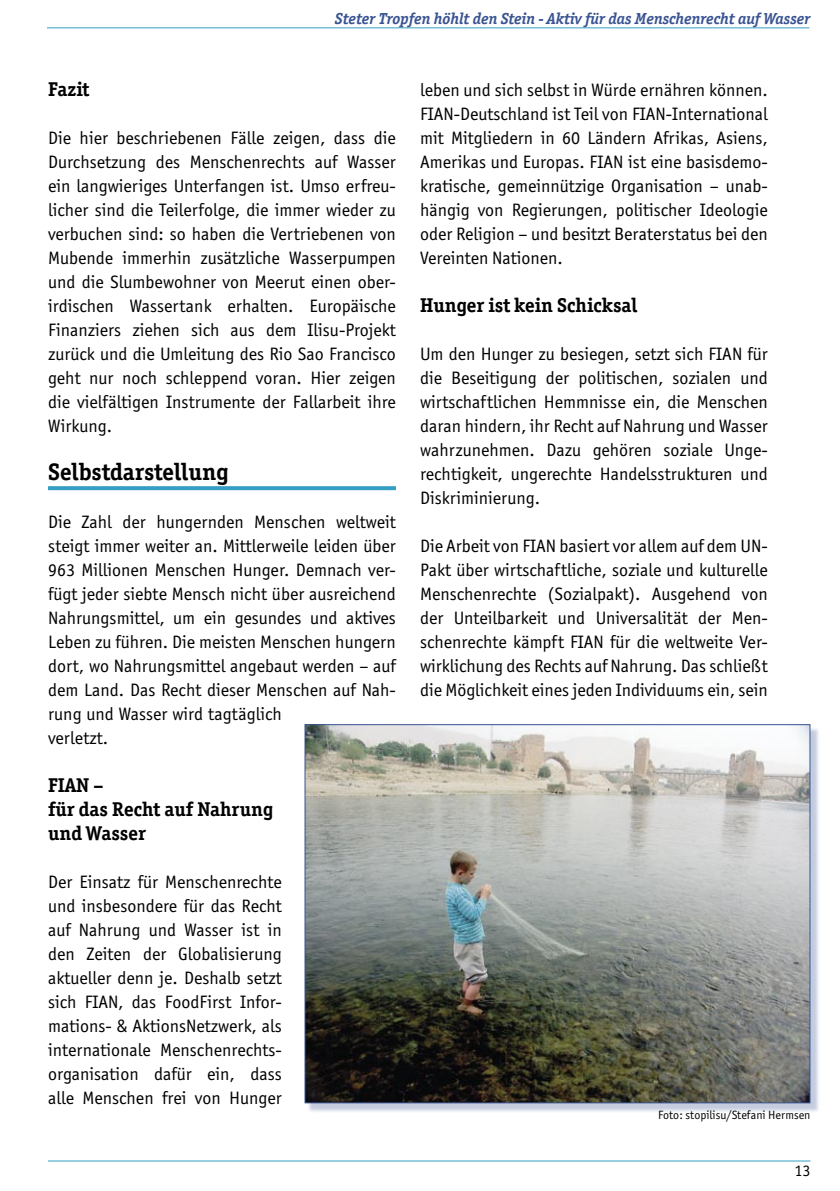
<style>
.page{position:relative;width:840px;height:1191px;background:#fff}
.page>*{position:absolute;margin:0;border:0;box-sizing:border-box;transform-origin:0 0}
.Überschrift_1{font:700 24px "Officina Serif ITC";color:#000}
.Überschrift_2{font:700 20px/24px "Officina Serif ITC";color:#000}
.normaler_Text{font:18px/24px "Officina Sans ITC Boo";color:#000;text-align:justify}
.Kasten{font:italic 700 16px "Officina Serif ITC";color:#395392}
.Seitenzahl{font:16px "Officina Sans ITC Boo";color:#000}
.Bildunterschrift{font:12px "Officina Sans ITC Boo";color:#000}
</style>
<div class="page">
<div style="left:305px;top:725px;width:516px;height:389px;background:#395392;opacity:.3"></div>
<img style="left:306px;top:726px;width:502px;height:375px">
<hr style="left:48px;top:1160px;width:762px;height:1px;background:#349fc2">
<svg style="left:48px;top:486px;width:348px;height:4px"></svg>
<hr style="left:47px;top:27px;width:761px;height:1px;background:#349fc2">
<p class="Kasten" style="left:335px;top:9px;width:476px">Steter Tropfen höhlt den Stein - Aktiv für das Menschenrecht auf Wasser</p>
<p class="Überschrift_2" style="left:48px;top:77px;width:43px">Fazit</p>
<p class="normaler_Text" style="left:48px;top:126px;width:349px">Die hier beschriebenen Fälle zeigen, dass die Durchsetzung des Menschenrechts auf Wasser ein langwieriges Unterfangen ist. Umso erfreu&shy;licher sind die Teilerfolge, die immer wieder zu verbuchen sind: so haben die Vertriebenen von Mubende immerhin zusätzliche Wasserpumpen und die Slumbewohner von Meerut einen ober&shy;irdischen Wassertank erhalten. Europäische Finanziers ziehen sich aus dem Ilisu-Projekt zurück und die Umleitung des Rio Sao Francisco geht nur noch schleppend voran. Hier zeigen die vielfältigen Instrumente der Fallarbeit ihre Wirkung.</p>
<p class="Überschrift_1" style="left:48px;top:457px;width:182px">Selbstdarstellung</p>
<p class="normaler_Text" style="left:48px;top:510px;width:349px;text-align:left">Die Zahl der hungernden Menschen weltweit steigt immer weiter an. Mittlerweile leiden über 963 Millionen Menschen Hunger. Demnach ver&shy;fügt jeder siebte Mensch nicht über ausreichend Nahrungsmittel, um ein gesundes und aktives Leben zu führen. Die meisten Menschen hungern dort, wo Nahrungsmittel angebaut werden – auf dem Land. Das Recht dieser Menschen auf Nah&shy;rung und Wasser wird tagtäglich<br>verletzt.</p>
<p class="Überschrift_2" style="left:48px;top:773px;width:227px">FIAN –<br>für das Recht auf Nahrung und Wasser</p>
<p class="normaler_Text" style="left:48px;top:870px;width:235px">Der Einsatz für Menschenrechte und insbesondere für das Recht auf Nahrung und Wasser ist in den Zeiten der Globalisierung aktueller denn je. Deshalb setzt sich FIAN, das FoodFirst Infor&shy;mations- &amp; AktionsNetzwerk, als internationale Menschenrechts&shy;organisation dafür ein, dass alle Menschen frei von Hunger</p>
<p class="normaler_Text" style="left:420px;top:78px;width:349px">leben und sich selbst in Würde ernähren können.<br>FIAN-Deutschland ist Teil von FIAN-International mit Mitgliedern in 60 Ländern Afrikas, Asiens, Amerikas und Europas. FIAN ist eine basisdemo&shy;kratische, gemeinnützige Organisation – unab&shy;hängig von Regierungen, politischer Ideologie oder Religion – und besitzt Beraterstatus bei den Vereinten Nationen.</p>
<p class="Überschrift_2" style="left:420px;top:293px;width:219px">Hunger ist kein Schicksal</p>
<p class="normaler_Text" style="left:420px;top:342px;width:349px">Um den Hunger zu besiegen, setzt sich FIAN für die Beseitigung der politischen, sozialen und wirtschaftlichen Hemmnisse ein, die Menschen daran hindern, ihr Recht auf Nahrung und Wasser wahrzunehmen. Dazu gehören soziale Unge&shy;rechtigkeit, ungerechte Handelsstrukturen und Diskriminierung.</p>
<p class="normaler_Text" style="left:420px;top:534px;width:349px">Die Arbeit von FIAN basiert vor allem auf dem UN-Pakt über wirtschaftliche, soziale und kulturelle Menschenrechte (Sozialpakt). Ausgehend von der Unteilbarkeit und Universalität der Men&shy;schenrechte kämpft FIAN für die weltweite Ver&shy;wirklichung des Rechts auf Nahrung. Das schließt die Möglichkeit eines jeden Individuums ein, sein</p>
<p class="Bildunterschrift" style="left:657px;top:1108px;width:154px">Foto: stopilisu/Stefani Hermsen</p>
<p class="Seitenzahl" style="left:794px;top:1161px;width:17px">13</p>
</div>
